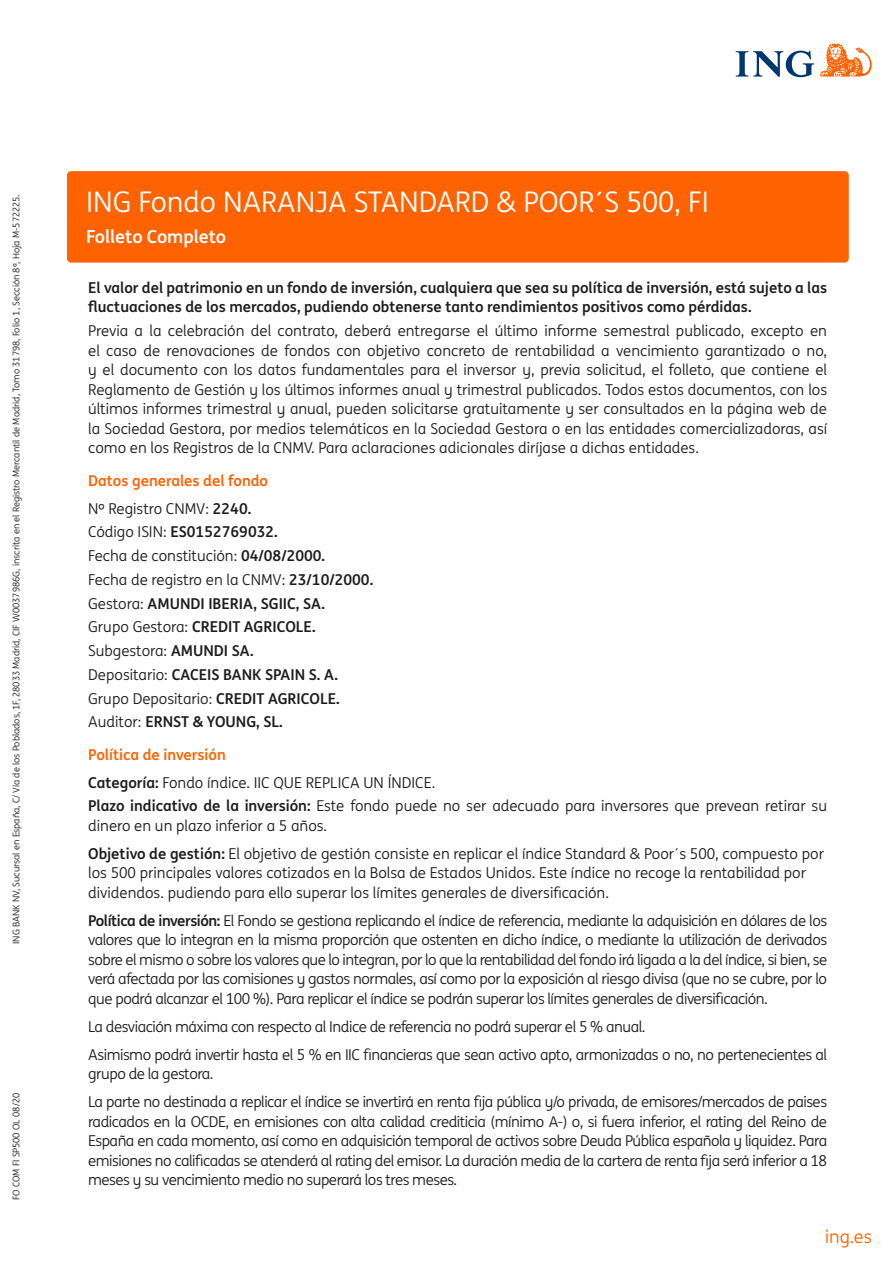
<style>
.page{position:relative;width:893px;height:1263px;background:#fff}
.page>*{position:absolute;margin:0;border:0;box-sizing:border-box;transform-origin:0 0}
.t1{font:28.5px "ING Me";color:#fff}
.t2{font:700 18px "ING Me";color:#fff}
.t3{font:18px "ING Me";color:#ff6200}
.t4{font:15px/19.5px "ING Me";letter-spacing:-.02em;color:#1d1d1b;text-align:justify}
.t5{font:15px/19.5px "ING Me";color:#1d1d1b}
.t6{font:700 15px/23.7px "ING Me";color:#1d1d1b}
.t7{font:700 15px/28px "ING Me";color:#ff6200}
.t8{font:9.15px "ING Me";color:#1d1d1b}
.s1{font-weight:400;color:#1d1d1b}
.s2{color:#1d1d1b}
.s3{font-weight:400}
.s4{font-weight:700;color:#ff6200}
.s5{font-weight:700}
</style>
<div class="page">
<svg style="left:736px;top:51px;width:78px;height:26px"></svg>
<svg style="left:820px;top:43px;width:52px;height:34px"></svg>
<div style="left:67px;top:171px;width:782px;height:92px;background:#ff6200;border-radius:4px"></div>
<p class="t8" style="left:10px;top:944px;width:751px;rotate:-90deg">ING BANK NV, Sucursal en España, C/ Vía de los Poblados, 1F, 28033 Madrid, CIF W0037986G, inscrita en el Registro Mercantil de Madrid, Tomo 31798, Folio 1, Sección 8ª, Hoja M-572225.</p>
<p class="t8" style="left:10px;top:1200px;width:108px;rotate:-90deg">FO COM FI SP500 OL 08/20</p>
<h1 class="t1" style="left:86px;top:181px;width:624px">ING Fondo NARANJA STANDARD &amp; POOR´S 500, FI</h1>
<p class="t2" style="left:86px;top:222px;width:142px">Folleto Completo</p>
<p class="t6" style="left:88px;top:277px;width:740px;line-height:19.5px">El valor del patrimonio en un fondo de inversión, cualquiera que sea su política de inversión, está sujeto a las fluctuaciones de los mercados, pudiendo obtenerse tanto rendimientos positivos como pérdidas.</p>
<p class="t4" style="left:88px;top:320px;width:740px">Previa a la celebración del contrato, deberá entregarse el último informe semestral publicado, excepto en el caso de renovaciones de fondos con objetivo concreto de rentabilidad a vencimiento garantizado o no, y el documento con los datos fundamentales para el inversor y, previa solicitud, el folleto, que contiene el Reglamento de Gestión y los últimos informes anual y trimestral publicados. Todos estos documentos, con los últimos informes trimestral y anual, pueden solicitarse gratuitamente y ser consultados en la página web de la Sociedad Gestora, por medios telemáticos en la Sociedad Gestora o en las entidades comercializadoras, así como en los Registros de la CNMV. Para aclaraciones adicionales diríjase a dichas entidades.</p>
<p class="t7" style="left:88px;top:465px;width:181px">Datos generales del fondo<br><span class="s1">Nº Registro CNMV:</span> <span class="s2">2240.</span></p>
<p class="t6" style="left:88px;top:519px;width:287px"><span class="s3">Código ISIN:</span> ES0152769032.<br><span class="s3">Fecha de constitución:</span> 04/08/2000.<br><span class="s3">Fecha de registro en la CNMV:</span> 23/10/2000.<br><span class="s3">Gestora:</span> AMUNDI IBERIA, SGIIC, SA.<br><span class="s3">Grupo Gestora:</span> CREDIT AGRICOLE.<br><span class="s3">Subgestora:</span> AMUNDI SA.<br><span class="s3">Depositario:</span> CACEIS BANK SPAIN S. A.<br><span class="s3">Grupo Depositario:</span> CREDIT AGRICOLE.<br><span class="s3">Auditor:</span> ERNST &amp; YOUNG, SL.</p>
<p class="t5" style="left:88px;top:739px;width:349px;line-height:28px"><span class="s4">Política de inversión<br></span><span class="s5">Categoría:</span> Fondo índice. IIC QUE REPLICA UN ÍNDICE.</p>
<p class="t5" style="left:88px;top:795px;width:740px"><span class="s5">Plazo indicativo de la inversión:</span> Este fondo puede no ser adecuado para inversores que prevean retirar su dinero en un plazo inferior a 5 años.</p>
<p class="t5" style="left:88px;top:843px;width:737px"><span class="s5">Objetivo de gestión:</span> El objetivo de gestión consiste en replicar el índice Standard &amp; Poor´s 500, compuesto por los 500 principales valores cotizados en la Bolsa de Estados Unidos. Este índice no recoge la rentabilidad por dividendos. pudiendo para ello superar los límites generales de diversificación.</p>
<p class="t4" style="left:88px;top:910px;width:740px"><span class="s5">Política de inversión:</span> El Fondo se gestiona replicando el índice de referencia, mediante la adquisición en dólares de los valores que lo integran en la misma proporción que ostenten en dicho índice, o mediante la utilización de derivados sobre el mismo o sobre los valores que lo integran, por lo que la rentabilidad del fondo irá ligada a la del índice, si bien, se verá afectada por las comisiones y gastos normales, así como por la exposición al riesgo divisa (que no se cubre, por lo que podrá alcanzar el 100 %). Para replicar el índice se podrán superar los límites generales de diversificación.</p>
<p class="t4" style="left:88px;top:1012px;width:740px;line-height:28px">La desviación máxima con respecto al Indice de referencia no podrá superar el 5 % anual.<br>Asimismo podrá invertir hasta el 5 % en IIC financieras que sean activo apto, armonizadas o no, no pertenecientes al</p>
<p class="t4" style="left:88px;top:1059px;width:740px;line-height:28px">grupo de la gestora.<br>La parte no destinada a replicar el índice se invertirá en renta fija pública y/o privada, de emisores/mercados de paises</p>
<p class="t4" style="left:88px;top:1111px;width:740px">radicados en la OCDE, en emisiones con alta calidad crediticia (mínimo A-) o, si fuera inferior, el rating del Reino de España en cada momento, así como en adquisición temporal de activos sobre Deuda Pública española y liquidez. Para emisiones no calificadas se atenderá al rating del emisor. La duración media de la cartera de renta fija será inferior a 18 meses y su vencimiento medio no superará los tres meses.</p>
<p class="t3" style="left:825px;top:1223px;width:48px">ing.es</p>
</div>
